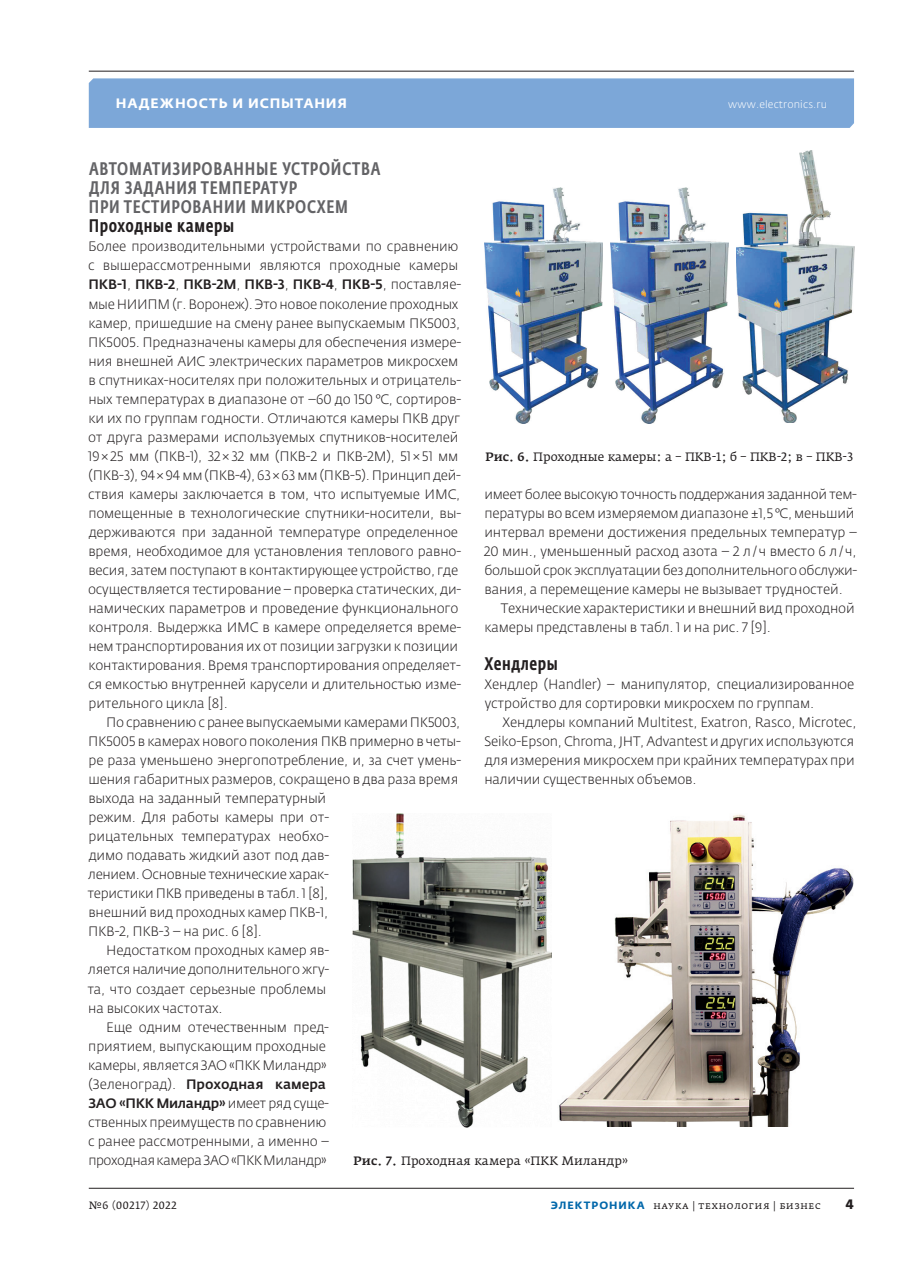
<style>
.page{position:relative;width:923px;height:1276px;background:#fff}
.page>*{position:absolute;margin:0;border:0;box-sizing:border-box;transform-origin:0 0}
.t1{font:500 18px/19px "Fedra Sans Cond Pro";letter-spacing:.045em;color:#636366}
.t2{font:500 18px "Fedra Sans Cond Pro";letter-spacing:.035em;color:#231f20}
.t3{font:300 13.5px/19px "Fedra Sans Pro";letter-spacing:-.01em;color:#231f20}
.t4{font:300 13.5px "Fedra Sans Pro";letter-spacing:-.03em;color:#231f20}
.t5{font:500 13.5px "Fedra Sans Pro";color:#231f20}
.t6{font:500 13.5px "Fedra Sans Pro";letter-spacing:-.025em;color:#231f20}
.t7{font:700 13.5px "Fedra Sans Alt Pro";letter-spacing:.065em;color:#fff}
.t8{font:700 13.5px "Fedra Sans Pro";color:#231f20}
.t9{font:12px "Fedra Serif A Pro";letter-spacing:-.005em;color:#231f20}
.t10{font:10.5px "Fedra Serif A Pro";letter-spacing:.035em;color:#231f20}
.t11{font:300 10.5px "Fedra Sans Pro";letter-spacing:.015em;color:#fff}
.s1{font-weight:500}
.s2{font-weight:300}
.s3{font-family:"Fedra Sans Alt Pro";font-weight:700;color:#0067aa}
</style>
<div class="page">
<div style="left:89px;top:78px;width:765px;height:50px;background:#7ca7d8"></div>
<hr style="left:89px;top:71px;width:765px;height:1px;background:#231f20">
<hr style="left:89px;top:1188px;width:765px;height:1px;background:#231f20">
<img style="left:485px;top:187px;width:118px;height:236px">
<img style="left:610px;top:187px;width:118px;height:236px">
<img style="left:736px;top:151px;width:118px;height:272px">
<img style="left:353px;top:813px;width:198px;height:314px">
<img style="left:559px;top:814px;width:295px;height:313px">
<p class="t7" style="left:116px;top:95px;width:233px">НАДЕЖНОСТЬ И ИСПЫТАНИЯ</p>
<p class="t11" style="left:728px;top:98px;width:100px">www.electronics.ru</p>
<h1 class="t1" style="left:89px;top:160px;width:293px">АВТОМАТИЗИРОВАННЫЕ УСТРОЙСТВА<br>ДЛЯ ЗАДАНИЯ ТЕМПЕРАТУР<br>ПРИ ТЕСТИРОВАНИИ МИКРОСХЕМ</h1>
<h1 class="t2" style="left:89px;top:215px;width:147px">Проходные камеры</h1>
<p class="t3" style="left:88px;top:237px;width:375px">Более производительными устройствами по сравнению с вышерассмотренными являются проходные камеры <span class="s1">ПКВ-1</span>, <span class="s1">ПКВ-2</span>, <span class="s1">ПКВ-2М</span>, <span class="s1">ПКВ-3</span>, <span class="s1">ПКВ-4</span>, <span class="s1">ПКВ-5</span>, поставляе&shy;мые НИИПМ (г. Воронеж). Это новое поколение проходных камер, пришедшие на смену ранее выпускаемым ПК5003, ПК5005. Предназначены камеры для обеспечения измере&shy;ния внешней АИС электрических параметров микросхем в спутниках- носителях при положительных и отрицатель&shy;ных температурах в диапазоне от –60 до 150 °C, сортиров&shy;ки их по группам годности. Отличаются камеры ПКВ друг от друга размерами используемых спутников- носителей 19 × 25 мм (ПКВ-1), 32 × 32 мм (ПКВ-2 и ПКВ-2М), 51 × 51 мм (ПКВ-3), 94 × 94 мм (ПКВ-4), 63 × 63 мм (ПКВ-5). Принцип дей&shy;ствия камеры заключается в том, что испытуемые ИМС, помещенные в технологические спутники- носители, вы&shy;держиваются при заданной температуре определенное время, необходимое для установления теплового равно&shy;весия, затем поступают в контактирующее устройство, где осуществляется тестирование – проверка статических, ди&shy;намических параметров и проведение функционального контроля. Выдержка ИМС в камере определяется време&shy;нем транспортирования их от позиции загрузки к позиции контактирования. Время транспортирования определяет&shy;ся емкостью внутренней карусели и длительностью изме&shy;рительного цикла [8].</p>
<p class="t3" style="left:106px;top:713px;width:356px">По сравнению с ранее выпускаемыми камерами ПК5003,</p>
<p class="t3" style="left:88px;top:732px;width:374px">ПК5005 в камерах нового поколения ПКВ примерно в четы-</p>
<p class="t3" style="left:89px;top:751px;width:374px">ре раза уменьшено энергопотребление, и, за счет умень-</p>
<p class="t3" style="left:88px;top:770px;width:371px">шения габаритных размеров, сокращено в два раза время</p>
<p class="t3" style="left:88px;top:789px;width:239px">выхода на заданный температурный</p>
<p class="t3" style="left:89px;top:808px;width:242px">режим. Для работы камеры при от-</p>
<p class="t3" style="left:89px;top:827px;width:242px">рицательных температурах необхо-</p>
<p class="t3" style="left:89px;top:846px;width:242px">димо подавать жидкий азот под дав-</p>
<p class="t3" style="left:88px;top:865px;width:242px">лением. Основные технические харак-</p>
<p class="t3" style="left:87px;top:884px;width:242px">теристики ПКВ приведены в табл. 1 [8],</p>
<p class="t3" style="left:88px;top:903px;width:241px">внешний вид проходных камер ПКВ-1,</p>
<p class="t3" style="left:88px;top:922px;width:175px">ПКВ-2, ПКВ-3 – на рис. 6 [8].</p>
<p class="t3" style="left:106px;top:941px;width:224px">Недостатком проходных камер яв-</p>
<p class="t3" style="left:88px;top:960px;width:242px">ляется наличие дополнительного жгу-</p>
<p class="t3" style="left:87px;top:979px;width:240px">та, что создает серьезные проблемы</p>
<p class="t3" style="left:88px;top:998px;width:136px">на высоких частотах.</p>
<p class="t3" style="left:106px;top:1017px;width:224px">Еще одним отечественным пред-</p>
<p class="t3" style="left:88px;top:1036px;width:239px">приятием, выпускающим проходные</p>
<p class="t3" style="left:88px;top:1055px;width:240px">камеры, является ЗАО «ПКК Миландр»</p>
<p class="t5" style="left:89px;top:1075px;width:239px"><span class="s2">(Зеленоград).</span> Проходная камера</p>
<p class="t6" style="left:89px;top:1094px;width:242px">ЗАО «ПКК Миландр» <span class="s2">имеет ряд суще-</span></p>
<p class="t3" style="left:88px;top:1112px;width:240px">ственных преимуществ по сравнению</p>
<p class="t3" style="left:88px;top:1131px;width:242px">с ранее рассмотренными, а именно –</p>
<p class="t4" style="left:88px;top:1151px;width:240px">проходная камера ЗАО «ПКК Миландр»</p>
<p class="t9" style="left:485px;top:449px;width:369px"><span class="s1">Рис. 6.</span> Проходные камеры: а – ПКВ‑1; б – ПКВ‑2; в – ПКВ‑3</p>
<p class="t3" style="left:484px;top:484px;width:375px">имеет более высокую точность поддержания заданной тем&shy;пературы во всем измеряемом диапазоне ±1,5 °C, меньший интервал времени достижения предельных температур – 20 мин., уменьшенный расход азота – 2 л / ч вместо 6 л / ч, большой срок эксплуатации без дополнительного обслужи&shy;вания, а перемещение камеры не вызывает трудностей.</p>
<p class="t3" style="left:484px;top:599px;width:372px;text-indent:16px">Технические характеристики и внешний вид проходной камеры представлены в табл. 1 и на рис. 7 [9].</p>
<h1 class="t2" style="left:484px;top:653px;width:75px">Хендлеры</h1>
<p class="t3" style="left:484px;top:675px;width:371px">Хендлер (Handler) – манипулятор, специализированное устройство для сортировки микросхем по группам.</p>
<p class="t3" style="left:484px;top:713px;width:374px;text-indent:18px">Хендлеры компаний Multitest, Exatron, Rasco, Microtec, Seiko- Epson, Chroma, JHT, Advantest и других используются для измерения микросхем при крайних температурах при наличии существенных объемов.</p>
<p class="t9" style="left:353px;top:1153px;width:276px"><span class="s1">Рис. 7.</span> Проходная камера «ПКК Миландр»</p>
<p class="t10" style="left:89px;top:1198px;width:89px">№6 (00217) 2022</p>
<p class="t10" style="left:551px;top:1198px;width:272px"><span class="s3">ЭЛЕКТРОНИКА</span> наука | технология | бизнес</p>
<p class="t8" style="left:846px;top:1195px;width:10px">4</p>
</div>
